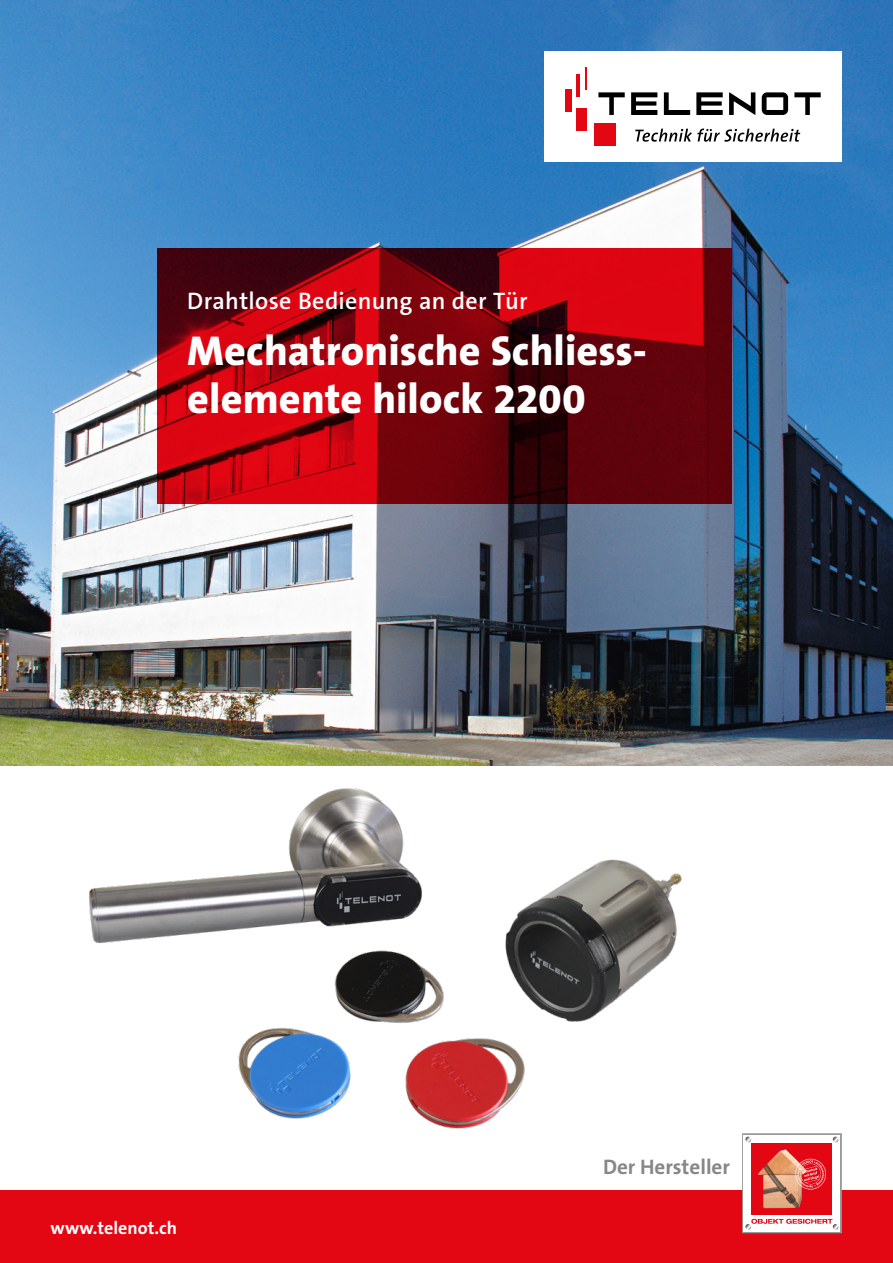
<style>
.page{position:relative;width:893px;height:1263px;background:#fff}
.page>*{position:absolute;margin:0;border:0;box-sizing:border-box;transform-origin:0 0}
.t1{font:800 42px/48px "The Sans B Plus W8";letter-spacing:.005em;color:#fff}
.t2{font:600 24px "The Sans B Plus W6";letter-spacing:.015em;color:#fff}
.t3{font:700 21.15px "The Sans B Plus W7";color:#878787}
.t4{font:700 18px "The Sans B Plus W7";color:#fff}
</style>
<div class="page">
<img style="left:0;top:0;width:893px;height:765px">
<div style="left:0;top:1191px;width:893px;height:72px;background:#e30613"></div>
<svg style="left:157px;top:249px;width:574px;height:255px;background:#88030d"></svg>
<svg style="left:742px;top:1133px;width:100px;height:100px"></svg>
<div style="left:544px;top:51px;width:298px;height:111px;background:#fff"></div>
<div style="left:595px;top:123px;width:21px;height:23px;background:#e30613"></div>
<div style="left:566px;top:89px;width:6px;height:23px;background:#e30613"></div>
<hr style="left:576px;top:74px;width:4px;height:23px;background:#e30613">
<hr style="left:585px;top:67px;width:2px;height:23px;background:#e30613">
<div style="left:576px;top:108px;width:11px;height:23px;background:#e30613"></div>
<svg style="left:635px;top:129px;width:165px;height:13px"></svg>
<svg style="left:696px;top:92px;width:27px;height:23px"></svg>
<svg style="left:631px;top:92px;width:26px;height:23px"></svg>
<svg style="left:598px;top:92px;width:27px;height:23px"></svg>
<svg style="left:729px;top:92px;width:26px;height:23px"></svg>
<svg style="left:664px;top:92px;width:26px;height:23px"></svg>
<svg style="left:762px;top:92px;width:26px;height:23px"></svg>
<svg style="left:794px;top:92px;width:27px;height:23px"></svg>
<hr style="left:0;top:374px;width:1px;height:889px;background:#e30613">
<img style="left:89px;top:788px;width:333px;height:156px">
<img style="left:505px;top:859px;width:177px;height:163px">
<img style="left:238px;top:947px;width:294px;height:182px">
<p class="t2" style="left:187px;top:285px;width:342px">Drahtlose Bedienung an der Tür</p>
<p class="t1" style="left:187px;top:327px;width:461px">Mechatronische Schliess&shy;elemente hilock 2200</p>
<p class="t4" style="left:51px;top:1216px;width:128px">www.telenot.ch</p>
<p class="t3" style="left:603px;top:1153px;width:128px">Der Hersteller</p>
</div>
